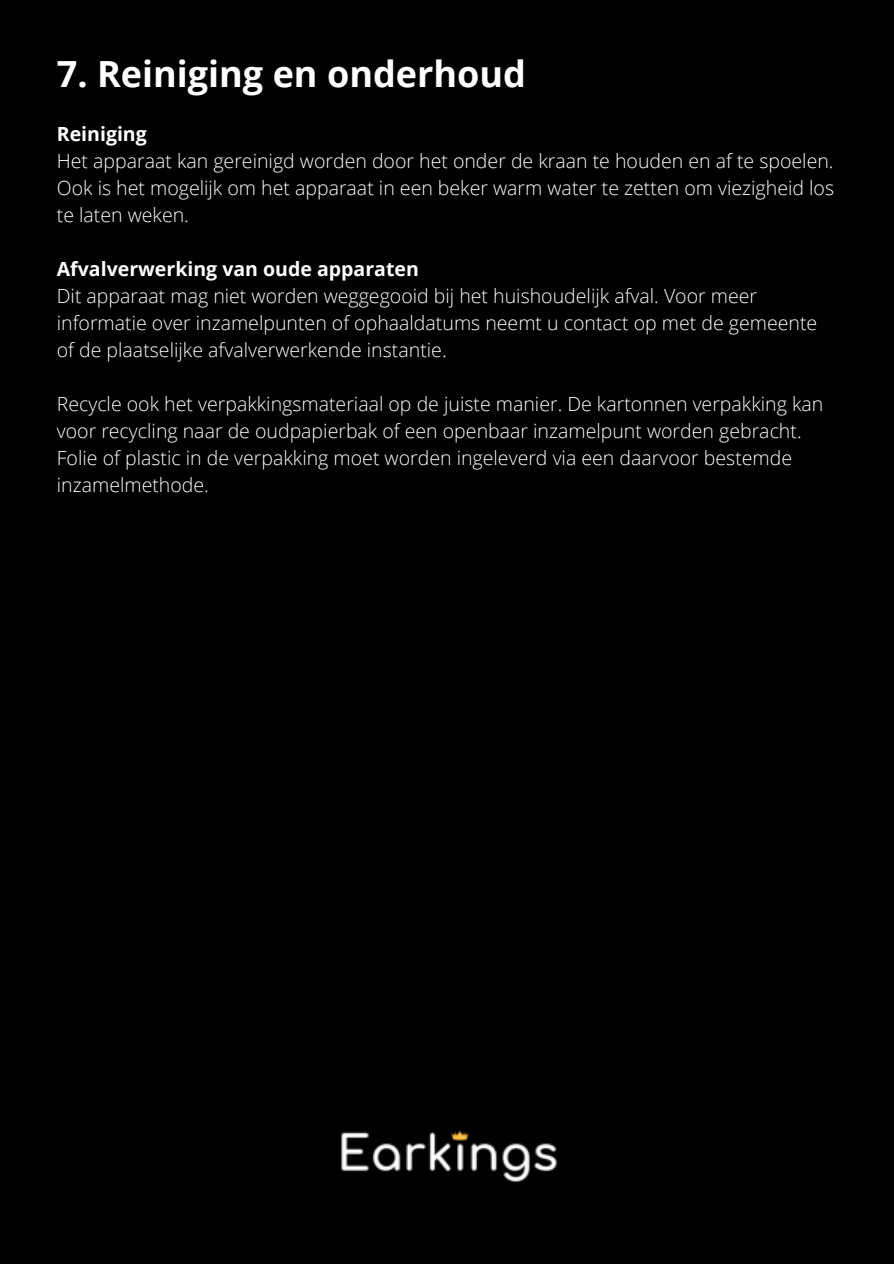
<style>
.page{position:relative;width:894px;height:1264px;background:#fff}
.page>*{position:absolute;margin:0;border:0;box-sizing:border-box;transform-origin:0 0}
.t1{font:700 36px "Open Sans";color:#fff}
.t2{font:300 19.5px/27px "Open Sans";color:#fff}
.t3{font:700 19.5px "Open Sans";color:#fff}
</style>
<div class="page">
<div style="left:0;top:0;width:893px;height:1263px;background:#000"></div>
<img style="left:341px;top:1130px;width:216px;height:53px">
<h1 class="t1" style="left:57px;top:49px;width:470px">7. Reiniging en onderhoud</h1>
<p class="t3" style="left:57px;top:120px;width:91px">Reiniging</p>
<p class="t2" style="left:57px;top:146px;width:778px;text-align:justify">Het apparaat kan gereinigd worden door het onder de kraan te houden en af te spoelen.<br>Ook is het mogelijk om het apparaat in een beker warm water te zetten om viezigheid los te laten weken.</p>
<p class="t3" style="left:57px;top:255px;width:363px">Afvalverwerking van oude apparaten</p>
<p class="t2" style="left:57px;top:282px;width:761px">Dit apparaat mag niet worden weggegooid bij het huishoudelijk afval. Voor meer informatie over inzamelpunten of ophaaldatums neemt u contact op met de gemeente of de plaatselijke afvalverwerkende instantie.</p>
<p class="t2" style="left:57px;top:390px;width:767px">Recycle ook het verpakkingsmateriaal op de juiste manier. De kartonnen verpakking kan voor recycling naar de oudpapierbak of een openbaar inzamelpunt worden gebracht.<br>Folie of plastic in de verpakking moet worden ingeleverd via een daarvoor bestemde inzamelmethode.</p>
</div>
